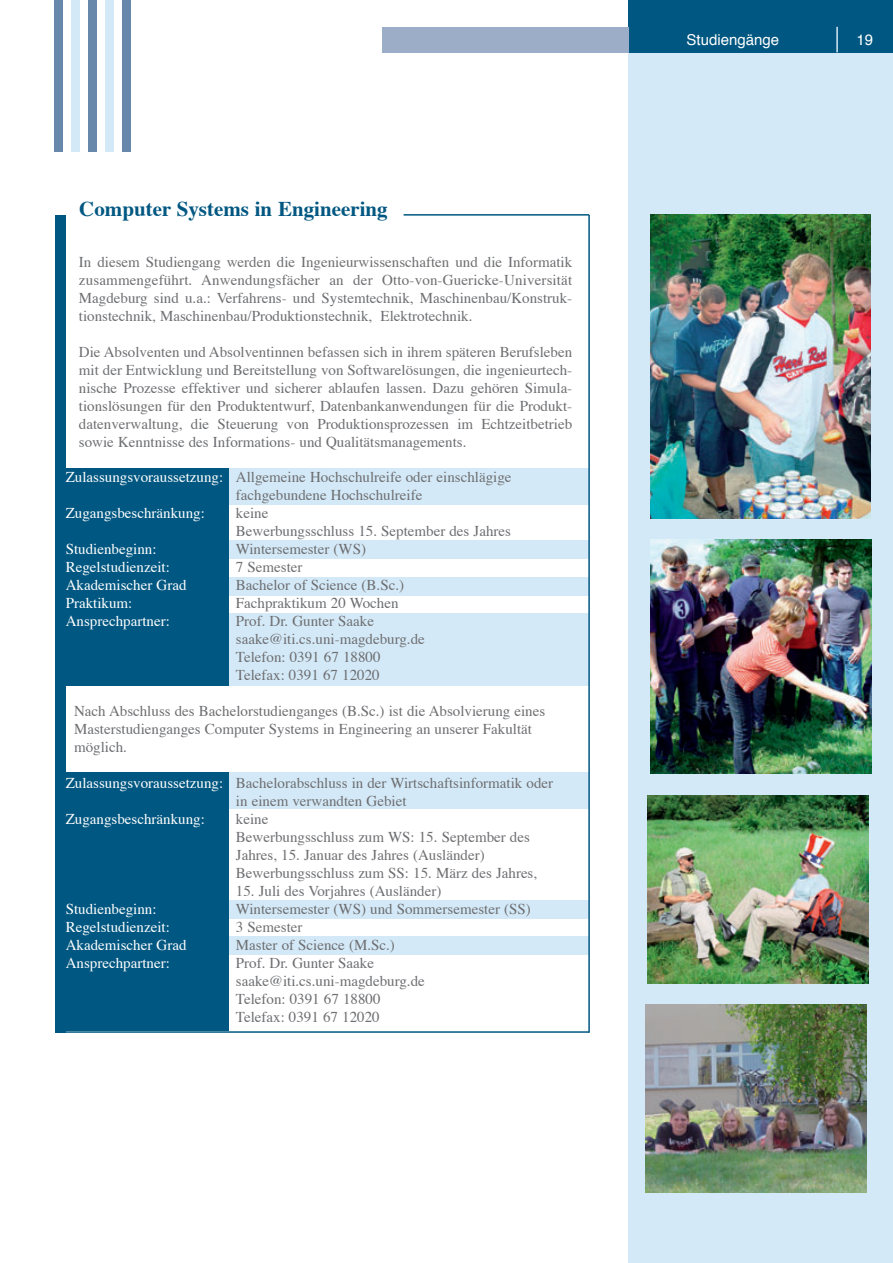
<style>
.page{position:relative;width:893px;height:1263px;background:#fff}
.page>*{position:absolute;margin:0;border:0;box-sizing:border-box;transform-origin:0 0}
.t1{font:700 21px "Times";color:#005781}
.t2{font:15px/18px "Times";color:#6d6e71}
.t3{font:15px "Times";color:#fff}
.t4{font:15px "Helvetica";color:#fff}
.s1{color:#fff}
</style>
<div class="page">
<img style="left:54px;top:0;width:839px;height:1263px">
<h1 class="t1" style="left:79px;top:200px;width:310px">Computer Systems in Engineering</h1>
<p class="t2" style="left:79px;top:254px;width:495px;text-align:justify">In diesem Studiengang werden die Ingenieurwissenschaften und die Informatik zusammengef¸hrt. Anwendungsf‰cher an der Otto-von-Guericke-Universit‰t Magdeburg sind u.a.: Verfahrens- und Systemtechnik, Maschinenbau/Konstruk&shy;tionstechnik, Maschinenbau/Produktionstechnik, Elektrotechnik.</p>
<p class="t2" style="left:79px;top:344px;width:495px;text-align:justify">Die Absolventen und Absolventinnen befassen sich in ihrem sp‰teren Berufsleben mit der Entwicklung und Bereitstellung von Softwarelˆsungen, die ingenieurtech&shy;nische Prozesse effektiver und sicherer ablaufen lassen. Dazu gehˆren Simula&shy;tionslˆsungen f¸r den Produktentwurf, Datenbankanwendungen f¸r die Produkt&shy;datenverwaltung, die Steuerung von Produktionsprozessen im Echtzeitbetrieb sowie Kenntnisse des Informations- und Qualit‰tsmanagements.</p>
<p class="t2" style="left:236px;top:469px;width:277px;text-indent:-170px"><span class="s1">Zulassungsvoraussetzung:</span> Allgemeine Hochschulreife oder einschl‰gige fachgebundene Hochschulreife</p>
<p class="t3" style="left:66px;top:506px;width:141px">Zugangsbeschr‰nkung:</p>
<p class="t2" style="left:236px;top:505px;width:277px">keine<br>Bewerbungsschluss 15. September des Jahres</p>
<p class="t3" style="left:66px;top:542px;width:92px">Studienbeginn:</p>
<p class="t2" style="left:236px;top:541px;width:132px">Wintersemester (WS)</p>
<p class="t3" style="left:66px;top:560px;width:106px">Regelstudienzeit:</p>
<p class="t2" style="left:236px;top:559px;width:68px">7 Semester</p>
<p class="t3" style="left:66px;top:578px;width:122px">Akademischer Grad</p>
<p class="t2" style="left:236px;top:577px;width:170px">Bachelor of Science (B.Sc.)</p>
<p class="t3" style="left:66px;top:596px;width:68px">Praktikum:</p>
<p class="t2" style="left:236px;top:595px;width:164px">Fachpraktikum 20 Wochen</p>
<p class="t3" style="left:66px;top:614px;width:106px">Ansprechpartner:</p>
<p class="t2" style="left:236px;top:613px;width:190px">Prof. Dr. Gunter Saake saake@iti.cs.uni-magdeburg.de<br>Telefon: 0391 67 18800<br>Telefax: 0391 67 12020</p>
<p class="t2" style="left:74px;top:703px;width:473px">Nach Abschluss des Bachelorstudienganges (B.Sc.) ist die Absolvierung eines<br>Masterstudienganges Computer Systems in Engineering an unserer Fakult‰t mˆglich.</p>
<p class="t2" style="left:236px;top:775px;width:319px;text-indent:-170px"><span class="s1">Zulassungsvoraussetzung:</span> Bachelorabschluss in der Wirtschaftsinformatik oder in einem verwandten Gebiet</p>
<p class="t3" style="left:66px;top:812px;width:141px">Zugangsbeschr‰nkung:</p>
<p class="t2" style="left:236px;top:811px;width:303px">keine<br>Bewerbungsschluss zum WS: 15. September des Jahres, 15. Januar des Jahres (Ausl‰nder)<br>Bewerbungsschluss zum SS: 15. M‰rz des Jahres,</p>
<p class="t2" style="left:236px;top:883px;width:207px">15. Juli des Vorjahres (Ausl‰nder)</p>
<p class="t3" style="left:66px;top:902px;width:92px">Studienbeginn:</p>
<p class="t2" style="left:236px;top:901px;width:296px">Wintersemester (WS) und Sommersemester (SS)</p>
<p class="t3" style="left:66px;top:920px;width:106px">Regelstudienzeit:</p>
<p class="t2" style="left:236px;top:919px;width:68px">3 Semester</p>
<p class="t3" style="left:66px;top:938px;width:122px">Akademischer Grad</p>
<p class="t2" style="left:236px;top:937px;width:160px">Master of Science (M.Sc.)</p>
<p class="t3" style="left:66px;top:956px;width:106px">Ansprechpartner:</p>
<p class="t2" style="left:236px;top:955px;width:190px">Prof. Dr. Gunter Saake saake@iti.cs.uni-magdeburg.de<br>Telefon: 0391 67 18800<br>Telefax: 0391 67 12020</p>
<p class="t4" style="left:687px;top:34px;width:94px">Studieng‰nge</p>
<p class="t4" style="left:856px;top:34px;width:18px">19</p>
</div>
